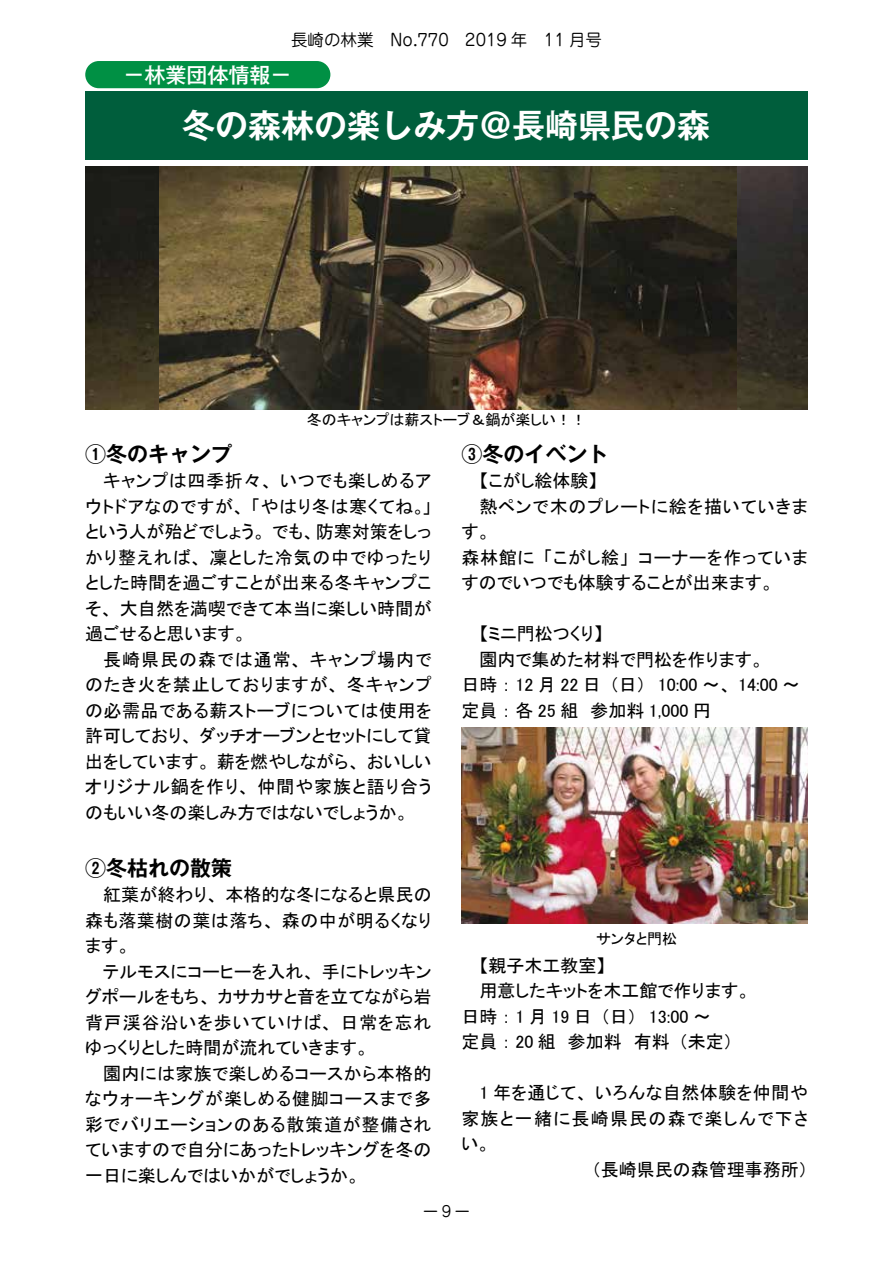
<style>
.page{position:relative;width:893px;height:1263px;background:#fff}
.page>*{position:absolute;margin:0;border:0;box-sizing:border-box;transform-origin:0 0}
.t1{font:700 33px "Gothic MB101 Pro De";color:#fff}
.t2{font:700 21px "Gothic MB101 Pro De";color:#000}
.t3{font:500 21px "Gothic MB101 Pro";color:#fff}
.t4{font:18px/25.5px "MS P Gothic";letter-spacing:.01em;color:#000;text-align:justify}
.t5{font:18px "MS P Gothic";letter-spacing:.04em;color:#000}
.t6{font:18px "MS P Gothic";letter-spacing:.05em;color:#000}
.t7{font:18px "MS P Gothic";letter-spacing:.03em;color:#000}
.t8{font:18px "MS P Gothic";letter-spacing:.07em;color:#000}
.t9{font:16.5px "Jun 201 Pro";color:#000}
.t10{font:15px "MS P Gothic";color:#000}
.t11{font:15px "Jun 201 Pro";color:#000}
</style>
<div class="page">
<img style="left:462px;top:728px;width:346px;height:195px">
<div style="left:85px;top:91px;width:722px;height:68px;background:#005e3c"></div>
<div style="left:85px;top:61px;width:245px;height:27px;background:#009044;border-radius:14px"></div>
<img style="left:85px;top:167px;width:723px;height:242px">
<img style="left:159px;top:167px;width:577px;height:242px">
<p class="t9" style="left:291px;top:27px;width:312px">長崎の林業　No.770　2019 年　11 月号</p>
<p class="t3" style="left:124px;top:57px;width:169px">－林業団体情報－</p>
<h1 class="t1" style="left:182px;top:98px;width:529px">冬の森林の楽しみ方＠長崎県民の森</h1>
<p class="t10" style="left:307px;top:412px;width:281px">冬のキャンプは薪ストーブ＆鍋が楽しい！！</p>
<p class="t2" style="left:85px;top:436px;width:148px">①冬のキャンプ</p>
<p class="t4" style="left:85px;top:468px;width:348px;text-indent:18px">キャンプは四季折々、いつでも楽しめるアウトドアなのですが、「やはり冬は寒くてね。」という人が殆どでしょう。でも、防寒対策をしっかり整えれば、凜とした冷気の中でゆったりとした時間を過ごすことが出来る冬キャンプこそ、大自然を満喫できて本当に楽しい時間が過ごせると思います。</p>
<p class="t4" style="left:85px;top:647px;width:348px;text-indent:18px">長崎県民の森では通常、キャンプ場内でのたき火を禁止しておりますが、冬キャンプの必需品である薪ストーブについては使用を許可しており、ダッチオーブンとセットにして貸出をしています。薪を燃やしながら、おいしいオリジナル鍋を作り、仲間や家族と語り合うのもいい冬の楽しみ方ではないでしょうか。</p>
<p class="t2" style="left:85px;top:850px;width:148px">②冬枯れの散策</p>
<p class="t4" style="left:85px;top:882px;width:348px;text-indent:18px">紅葉が終わり、本格的な冬になると県民の森も落葉樹の葉は落ち、森の中が明るくなります。</p>
<p class="t4" style="left:85px;top:959px;width:348px;text-indent:18px">テルモスにコーヒーを入れ、手にトレッキングポールをもち、カサカサと音を立てながら岩背戸渓谷沿いを歩いていけば、日常を忘れゆっくりとした時間が流れていきます。</p>
<p class="t4" style="left:85px;top:1061px;width:348px;text-indent:18px">園内には家族で楽しめるコースから本格的なウォーキングが楽しめる健脚コースまで多彩でバリエーションのある散策道が整備されていますので自分にあったトレッキングを冬の一日に楽しんではいかがでしょうか。</p>
<p class="t2" style="left:461px;top:436px;width:148px">③冬のイベント</p>
<p class="t4" style="left:479px;top:468px;width:120px">【こがし絵体験】</p>
<p class="t6" style="left:479px;top:497px;width:330px">熱ペンで木のプレートに絵を描いていきま</p>
<p class="t4" style="left:461px;top:519px;width:31px">す。</p>
<p class="t5" style="left:461px;top:548px;width:348px">森林館に「こがし絵」コーナーを作っていま</p>
<p class="t4" style="left:461px;top:570px;width:314px">すのでいつでも体験することが出来ます。</p>
<p class="t4" style="left:479px;top:621px;width:125px">【ミニ門松つくり】</p>
<p class="t4" style="left:479px;top:647px;width:286px">園内で集めた材料で門松を作ります。</p>
<p class="t4" style="left:461px;top:672px;width:340px">日時： 12 月 22 日（日）　10:00 ～、 14:00 ～</p>
<p class="t4" style="left:461px;top:698px;width:251px">定員：各 25 組　参加料 1,000 円</p>
<p class="t10" style="left:596px;top:931px;width:82px">サンタと門松</p>
<p class="t4" style="left:479px;top:953px;width:127px">【親子木工教室】</p>
<p class="t4" style="left:479px;top:978px;width:272px">用意したキットを木工館で作ります。</p>
<p class="t4" style="left:461px;top:1004px;width:251px">日時： 1 月 19 日（日）　13:00 ～</p>
<p class="t4" style="left:461px;top:1029px;width:273px">定員： 20 組　参加料　有料（未定）</p>
<p class="t7" style="left:479px;top:1084px;width:330px">1 年を通じて、いろんな自然体験を仲間や</p>
<p class="t8" style="left:461px;top:1109px;width:348px">家族と一緒に長崎県民の森で楽しんで下さ</p>
<p class="t4" style="left:461px;top:1131px;width:30px">い。</p>
<p class="t4" style="left:592px;top:1157px;width:217px">（長崎県民の森管理事務所）</p>
<p class="t11" style="left:423px;top:1199px;width:48px">ー9ー</p>
</div>
